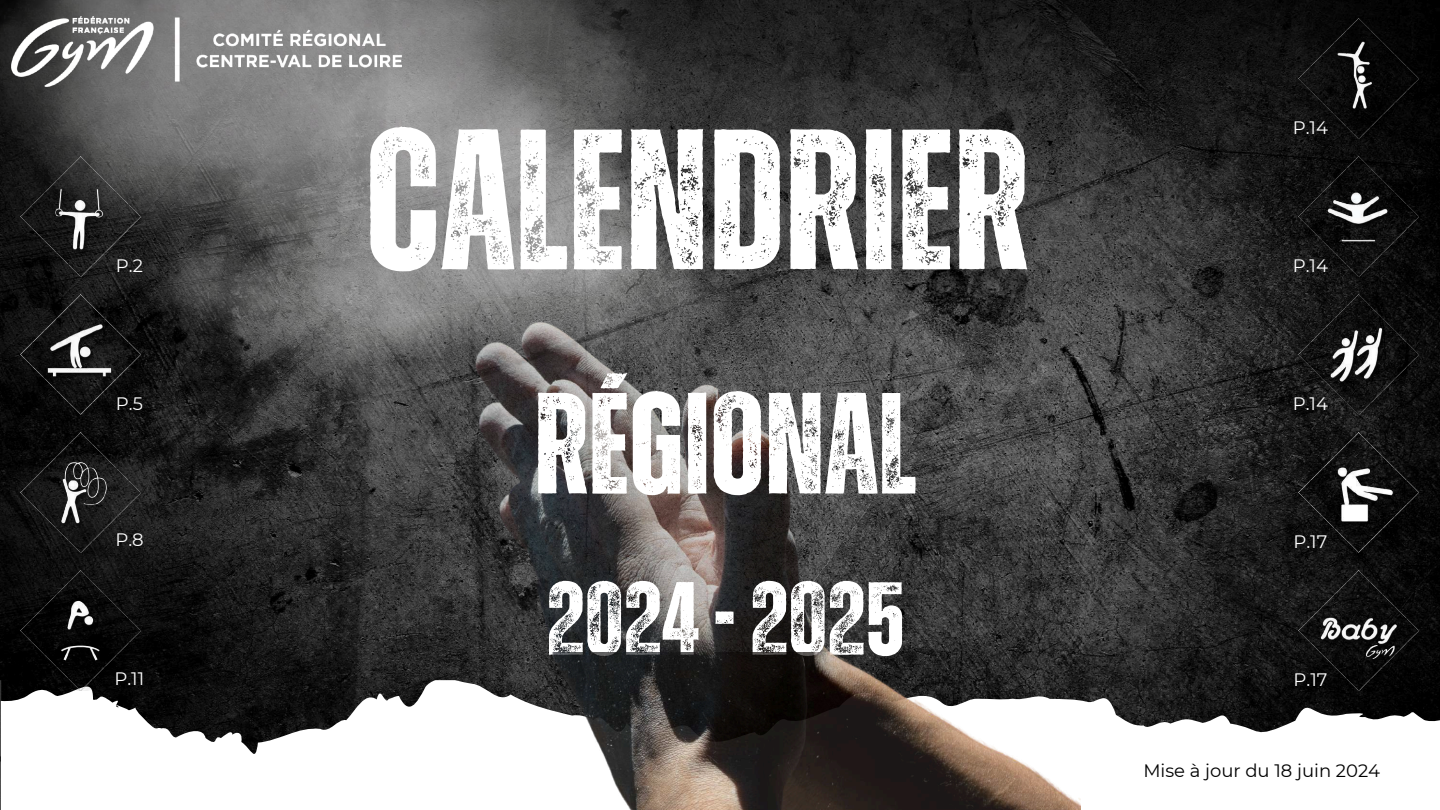
<style>
.page{position:relative;width:1440px;height:810px;background:#fff}
.page>*{position:absolute;margin:0;border:0;box-sizing:border-box;transform-origin:0 0}
.t1{font:700 200px "Zuume Rough";color:#fff}
.t2{font:700 144px "Zuume Rough";color:#fff}
.t3{font:700 104px "Zuume Rough";color:#fff}
.t4{font:18px "Montserrat";color:#fff}
.t5{font:18px "Montserrat";color:#000}
</style>
<div class="page">
<img style="left:788px;top:0;width:652px;height:675px">
<svg style="left:1080px;top:675px;width:360px;height:135px"></svg>
<img style="left:0;top:0;width:788px;height:86px">
<img style="left:0;top:86px;width:1080px;height:567px">
<img style="left:21px;top:571px;width:120px;height:82px">
<img style="left:1299px;top:18px;width:120px;height:120px">
<img style="left:1299px;top:156px;width:120px;height:120px">
<img style="left:1299px;top:295px;width:120px;height:120px">
<img style="left:1299px;top:433px;width:120px;height:120px">
<img style="left:1299px;top:571px;width:120px;height:120px">
<img style="left:0;top:653px;width:1080px;height:157px">
<p class="t4" style="left:116px;top:254px;width:28px">P.2</p>
<h1 class="t1" style="left:365px;top:109px;width:665px">CALENDRIER</h1>
<p class="t4" style="left:1293px;top:116px;width:37px">P.14</p>
<p class="t4" style="left:1293px;top:254px;width:37px">P.14</p>
<p class="t4" style="left:116px;top:392px;width:28px">P.5</p>
<h2 class="t2" style="left:534px;top:378px;width:384px">RÉGIONAL</h2>
<p class="t4" style="left:1293px;top:392px;width:37px">P.14</p>
<p class="t4" style="left:115px;top:529px;width:30px">P.8</p>
<p class="t4" style="left:1293px;top:530px;width:35px">P.17</p>
<h3 class="t3" style="left:547px;top:572px;width:359px">2024-2025</h3>
<p class="t4" style="left:115px;top:667px;width:31px">P.11</p>
<p class="t4" style="left:1294px;top:669px;width:35px">P.17</p>
<p class="t5" style="left:1143px;top:760px;width:238px">Mise à jour du 18 juin 2024</p>
</div>
